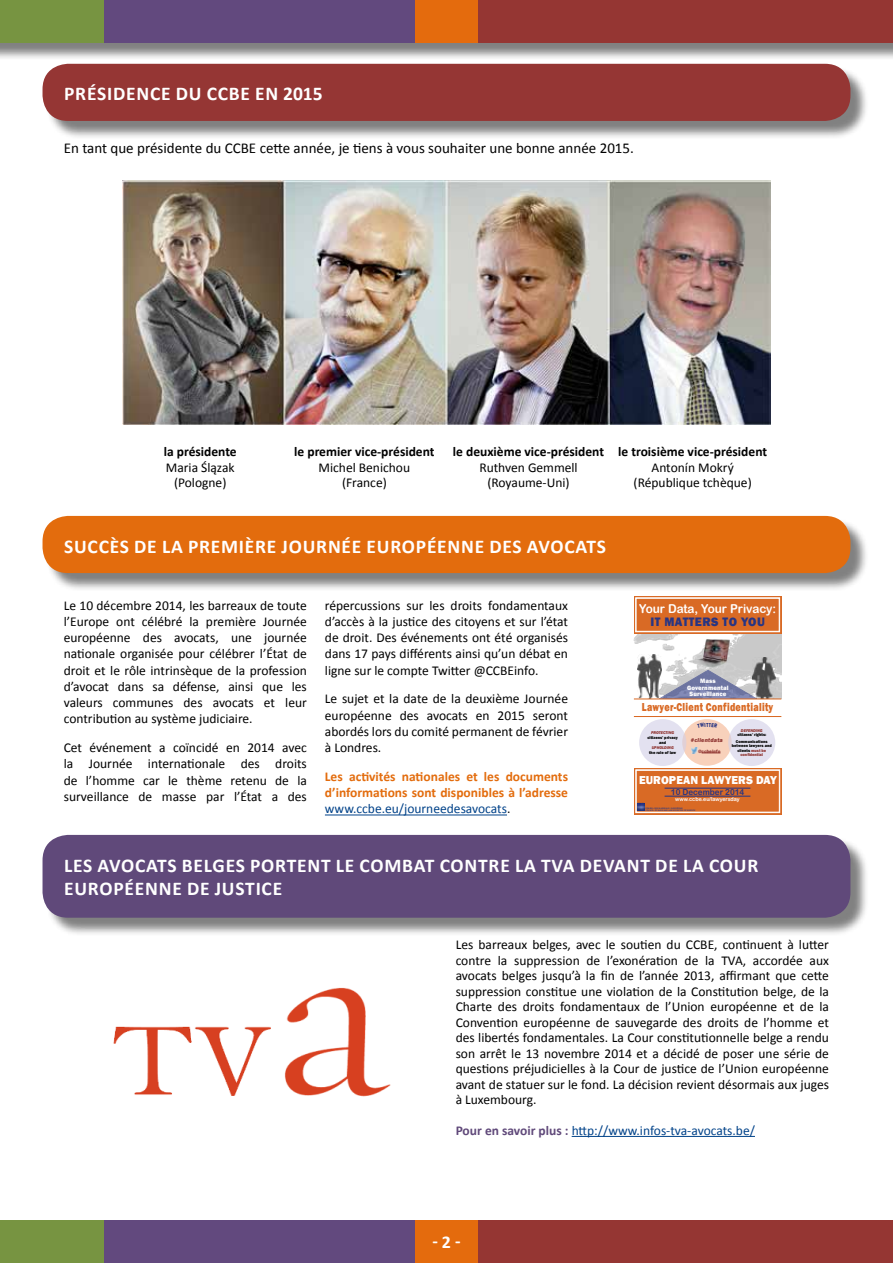
<style>
.page{position:relative;width:893px;height:1263px;background:#fff}
.page>*{position:absolute;margin:0;border:0;box-sizing:border-box;transform-origin:0 0}
.t1{font:700 19.5px/23.4px "Calibri";letter-spacing:.04em;color:#fff}
.t2{font:700 18px "Calibri";color:#fff}
.t3{font:15px "Calibri";color:#000}
.t4{font:13.5px/16.2px "Calibri";color:#000;text-align:justify}
.t5{font:700 13.5px/16.2px "Calibri";color:#e36c0d;text-align:justify}
.t6{font:700 13.5px "Calibri";color:#000}
.t7{font:13.5px "Calibri";color:#004289}
.t8{font:800 12.6px "Franklin Gothic";letter-spacing:.04em;color:#283583;scale:.96 1}
.t9{font:12.3px "Arial Rounded MT Bold";color:#fff;scale:.96 1}
.t10{font:800 11.85px "Franklin Gothic";letter-spacing:.03em;color:#d96a25;scale:.76 1}
.t11{font:800 11.85px "Franklin Gothic";letter-spacing:.01em;color:#fff;scale:.96 1}
.t12{font:8.4px "Arial Rounded MT Bold";color:#283583;scale:.96 1}
.t13{font:800 6.45px/6.4px "Franklin Gothic";letter-spacing:.01em;color:#fff;text-align:center;scale:.96 1}
.t14{font:italic 800 5.85px "Franklin Gothic";letter-spacing:.04em;color:#903633;scale:.96 1}
.t15{font:5.55px "Arial Rounded MT Bold";color:#fff;scale:.96 1}
.t16{font:italic 800 4.8px "Franklin Gothic";color:#903633;scale:.96 1}
.t17{font:800 4.2px/4.5px "Franklin Gothic";color:#000;text-align:center;scale:.96 1}
.t18{font:italic 800 4.2px "Franklin Gothic";color:#903633;scale:.96 1}
.t19{font:700 1.95px/2px "Arial";letter-spacing:.02em;color:#293984;scale:.96 1}
.s1{font-weight:400;color:#004289}
.s2{font-weight:400;color:#000}
.s3{color:#903633}
.s4{font-weight:700;color:#60497a}
</style>
<div class="page">
<div style="left:45px;top:66px;width:824px;height:73px;background:#000;opacity:.5"></div>
<div style="left:43px;top:64px;width:807px;height:57px;background:#953634;border-radius:26px"></div>
<div style="left:45px;top:518px;width:824px;height:74px;background:#000;opacity:.5"></div>
<div style="left:43px;top:516px;width:807px;height:57px;background:#e36c0d;border-radius:26px"></div>
<div style="left:45px;top:837px;width:824px;height:99px;background:#000;opacity:.5"></div>
<div style="left:43px;top:835px;width:807px;height:83px;background:#60497a;border-radius:26px"></div>
<hr style="left:325px;top:814px;width:182px;height:1px;background:#004289">
<hr style="left:572px;top:1136px;width:183px;height:1px;background:#004289">
<div style="left:0;top:0;width:893px;height:61px;background:#000;opacity:.5"></div>
<div style="left:478px;top:0;width:415px;height:43px;background:#953633"></div>
<div style="left:103px;top:0;width:312px;height:43px;background:#62497e"></div>
<div style="left:415px;top:0;width:63px;height:43px;background:#e46b0d"></div>
<div style="left:0;top:0;width:103px;height:43px;background:#779441"></div>
<div style="left:478px;top:1220px;width:415px;height:43px;background:#953633"></div>
<div style="left:103px;top:1220px;width:312px;height:43px;background:#62497e"></div>
<div style="left:415px;top:1220px;width:63px;height:43px;background:#e46b0d"></div>
<div style="left:0;top:1220px;width:103px;height:43px;background:#779441"></div>
<img style="left:634px;top:634px;width:147px;height:65px">
<div style="left:682px;top:719px;width:50px;height:47px;background:#f8d1bb;border-radius:50%"></div>
<svg style="left:634px;top:768px;width:147px;height:46px"></svg>
<div style="left:639px;top:719px;width:47px;height:47px;background:#e3e1f0;border-radius:50%"></div>
<div style="left:728px;top:719px;width:47px;height:47px;background:#e3e1f0;border-radius:50%"></div>
<svg style="left:662px;top:670px;width:90px;height:29px;background:#a2a4ba"></svg>
<div style="left:634px;top:596px;width:147px;height:38px;background:#e2905d"></div>
<svg style="left:635px;top:597px;width:145px;height:35px;background:#db7434"></svg>
<div style="left:636px;top:598px;width:143px;height:33px;border:1px solid #fff"></div>
<svg style="left:635px;top:769px;width:145px;height:44px;background:#d8783e"></svg>
<hr style="left:665px;top:788px;width:85px;height:1px;background:#283583">
<hr style="left:665px;top:796px;width:85px;height:1px;background:#283583">
<img style="left:686px;top:638px;width:46px;height:30px">
<img style="left:752px;top:657px;width:23px;height:42px">
<img style="left:638px;top:654px;width:24px;height:45px">
<svg style="left:692px;top:748px;width:28px;height:6px"></svg>
<hr style="left:634px;top:716px;width:147px;height:1px;background:#d96a25">
<hr style="left:634px;top:699px;width:147px;height:1px;background:#d96a25">
<div style="left:640px;top:776px;width:138px;height:9px;background:#d96a25"></div>
<img style="left:113px;top:987px;width:278px;height:110px">
<img style="left:122px;top:180px;width:648px;height:245px">
<h1 class="t1" style="left:64px;top:81px;width:260px">PRÉSIDENCE DU CCBE EN 2015</h1>
<p class="t3" style="left:64px;top:139px;width:572px">En tant que présidente du CCBE cette année, je tiens à vous souhaiter une bonne année 2015.</p>
<p class="t6" style="left:164px;top:443px;width:74px">la présidente</p>
<p class="t4" style="left:166px;top:460px;width:70px;line-height:15.6px;text-align:center">Maria Ślązak (Pologne)</p>
<p class="t6" style="left:294px;top:443px;width:142px">le premier vice-président</p>
<p class="t4" style="left:319px;top:460px;width:93px;line-height:15.6px;text-align:center">Michel Benichou (France)</p>
<p class="t6" style="left:453px;top:443px;width:153px">le deuxième vice-président</p>
<p class="t4" style="left:479px;top:460px;width:100px;line-height:15.6px;text-align:center">Ruthven Gemmell (Royaume-Uni)</p>
<p class="t6" style="left:618px;top:443px;width:150px">le troisième vice-président</p>
<p class="t4" style="left:634px;top:460px;width:120px;line-height:15.6px;text-align:center">Antonín Mokrý (République tchèque)</p>
<h1 class="t1" style="left:64px;top:535px;width:543px">SUCCÈS DE LA PREMIÈRE JOURNÉE EUROPÉENNE DES AVOCATS</h1>
<p class="t4" style="left:64px;top:597px;width:245px">Le 10 décembre 2014, les barreaux de toute l’Europe ont célébré la première Journée européenne des avocats, une journée nationale organisée pour célébrer l’État de droit et le rôle intrinsèque de la profession d’avocat dans sa défense, ainsi que les valeurs communes des avocats et leur contribution au système judiciaire.</p>
<p class="t4" style="left:64px;top:739px;width:245px">Cet événement a coïncidé en 2014 avec la Journée internationale des droits de l’homme car le thème retenu de la surveillance de masse par l’État a des</p>
<p class="t4" style="left:325px;top:597px;width:245px">répercussions sur les droits fondamentaux d’accès à la justice des citoyens et sur l’état de droit. Des événements ont été organisés dans 17 pays différents ainsi qu’un débat en ligne sur le compte Twitter @CCBEinfo.</p>
<p class="t4" style="left:325px;top:691px;width:245px">Le sujet et la date de la deuxième Journée européenne des avocats en 2015 seront abordés lors du comité permanent de février à Londres.</p>
<p class="t5" style="left:325px;top:768px;width:245px">Les activités nationales et les documents d’informations sont disponibles à l’adresse <span class="s1">www.ccbe.eu/journeedesavocats</span><span class="s2">.</span></p>
<p class="t9" style="left:639px;top:601px;width:144px">Your Data, Your Privacy:</p>
<p class="t8" style="left:650px;top:614px;width:121px">IT MATTERS TO YOU</p>
<p class="t13" style="left:687px;top:678px;width:45px">Mass<br>Governmental<br>Surveillance</p>
<p class="t10" style="left:642px;top:699px;width:174px">Lawyer-Client Confidentiality</p>
<p class="t18" style="left:741px;top:728px;width:24px">DEFENDING</p>
<p class="t17" style="left:736px;top:732px;width:35px;line-height:6.1px">citizens’ rights:<br>Communications</p>
<p class="t17" style="left:732px;top:743px;width:43px">between lawyers and clients <span class="s3">must be confidential</span></p>
<p class="t18" style="left:651px;top:730px;width:26px">PROTECTING</p>
<p class="t17" style="left:647px;top:735px;width:33px">citizens’ privacy and</p>
<p class="t18" style="left:652px;top:745px;width:24px">UPHOLDING</p>
<p class="t17" style="left:649px;top:750px;width:30px">the rule of law</p>
<p class="t14" style="left:691px;top:736px;width:35px">#clientdata</p>
<p class="t16" style="left:698px;top:748px;width:25px">@ccbeinfo</p>
<p class="t12" style="left:671px;top:787px;width:78px">10 December 2014</p>
<p class="t11" style="left:639px;top:773px;width:145px">EUROPEAN LAWYERS DAY</p>
<p class="t15" style="left:675px;top:796px;width:69px">www.ccbe.eu/lawyersday</p>
<p class="t19" style="left:645px;top:807px;width:53px">CONSEIL DES BARREAUX EUROPÉENS<br>COUNCIL OF BARS AND LAW SOCIETIES OF EUROPE</p>
<h1 class="t1" style="left:64px;top:854px;width:696px">LES AVOCATS BELGES PORTENT LE COMBAT CONTRE LA TVA DEVANT DE LA COUR<br>EUROPÉENNE DE JUSTICE</h1>
<p class="t4" style="left:456px;top:937px;width:375px;line-height:15.5px">Les barreaux belges, avec le soutien du CCBE, continuent à lutter contre la suppression de l’exonération de la TVA, accordée aux avocats belges jusqu’à la fin de l’année 2013, affirmant que cette suppression constitue une violation de la Constitution belge, de la Charte des droits fondamentaux de l’Union européenne et de la Convention européenne de sauvegarde des droits de l’homme et des libertés fondamentales. La Cour constitutionnelle belge a rendu son arrêt le 13 novembre 2014 et a décidé de poser une série de questions préjudicielles à la Cour de justice de l’Union européenne avant de statuer sur le fond. La décision revient désormais aux juges à Luxembourg.</p>
<p class="t7" style="left:456px;top:1122px;width:301px"><span class="s4">Pour en savoir plus :</span> http://www.infos-tva-avocats.be/</p>
<h2 class="t2" style="left:432px;top:1231px;width:30px">- 2 -</h2>
</div>
